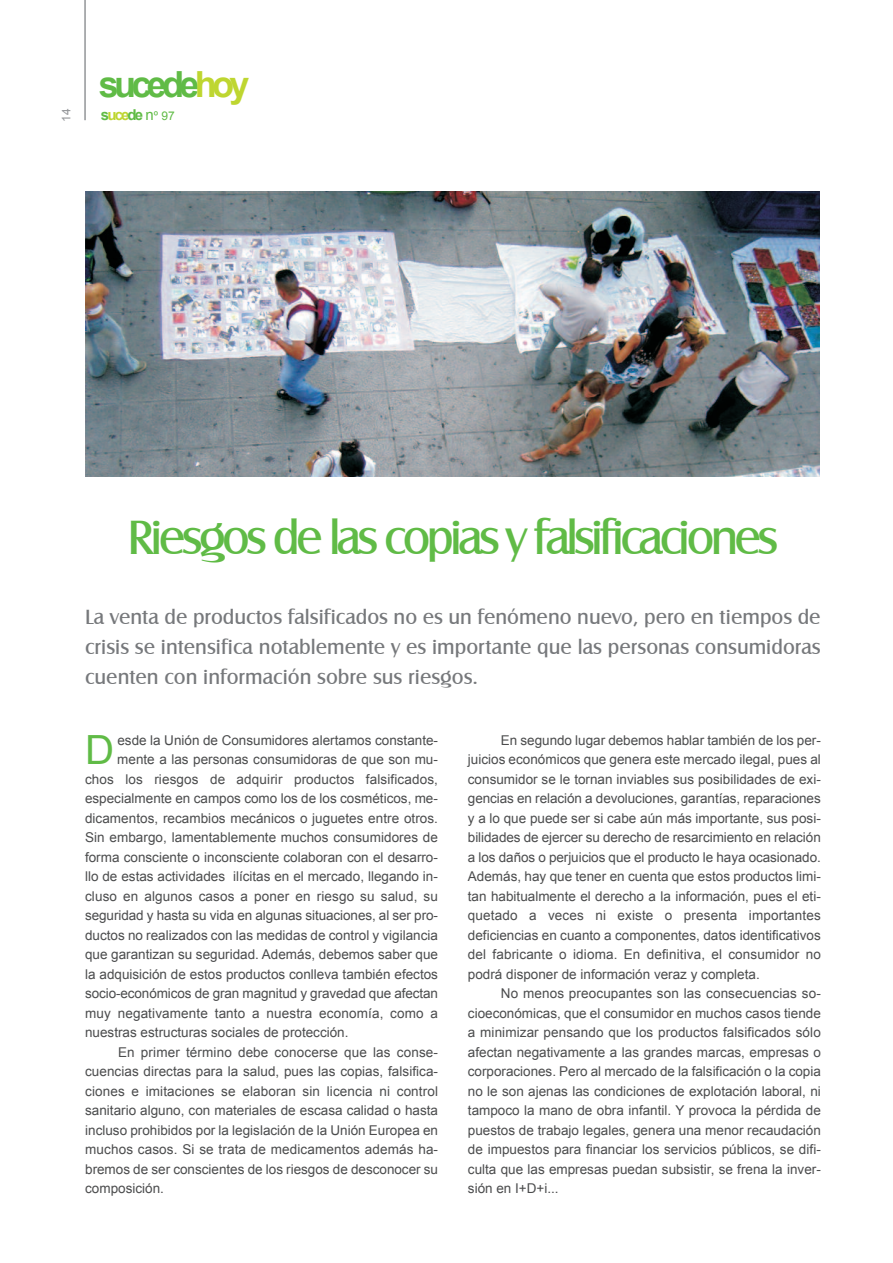
<style>
.page{position:relative;width:893px;height:1263px;background:#fff}
.page>*{position:absolute;margin:0;border:0;box-sizing:border-box;transform-origin:0 0}
.t1{font:49.5px "Castle T";letter-spacing:-.075em;color:#60bb46}
.t2{font:40.2px "Arial";color:#60bb46}
.t3{font:700 36px "Arial";letter-spacing:-.13em;color:#60bb46}
.t4{font:21.15px/30px "Castle T";color:#76787b;text-align:justify}
.t5{font:700 15px "Arial";letter-spacing:-.125em;color:#60bb46}
.t6{font:13.5px/19.5px "Arial";color:#4b4c4d;text-align:justify}
.t7{font:12px "Arial";color:#939598}
.s1{color:#bed630}
.s2{font-weight:400}
.s3{font-weight:400;font-size:12px}
</style>
<div class="page">
<img style="left:85px;top:191px;width:735px;height:285px">
<hr style="left:84px;top:0;width:2px;height:120px;background:#939598">
<p class="t7" style="left:60px;top:122px;width:15px;rotate:-90deg">14</p>
<h3 class="t3" style="left:99px;top:65px;width:152px">sucede<span class="s1">hoy</span></h3>
<p class="t5" style="left:101px;top:106px;width:76px">s<span class="s1">uce</span>de <span class="s2">n</span><span class="s3">º 97</span></p>
<h1 class="t1" style="left:128px;top:505px;width:652px">Riesgos de las copias y falsificaciones</h1>
<h3 class="t4" style="left:85px;top:601px;width:737px">La venta de productos falsificados no es un fenómeno nuevo, pero en tiempos de crisis se intensifica notablemente y es importante que las personas consumidoras cuenten con información sobre sus riesgos.</h3>
<h2 class="t2" style="left:85px;top:728px;width:31px">D</h2>
<p class="t6" style="left:117px;top:730px;width:322px">esde la Unión de Consumidores alertamos constante-</p>
<p class="t6" style="left:117px;top:750px;width:322px">mente a las personas consumidoras de que son mu-</p>
<p class="t6" style="left:85px;top:769px;width:354px">chos los riesgos de adquirir productos falsificados,</p>
<p class="t6" style="left:85px;top:789px;width:354px">especialmente en campos como los de los cosméticos, me-</p>
<p class="t6" style="left:85px;top:808px;width:354px">dicamentos, recambios mecánicos o juguetes entre otros.</p>
<p class="t6" style="left:85px;top:828px;width:354px">Sin embargo, lamentablemente muchos consumidores de</p>
<p class="t6" style="left:85px;top:847px;width:354px">forma consciente o inconsciente colaboran con el desarro-</p>
<p class="t6" style="left:85px;top:867px;width:354px">llo de estas actividades ilícitas en el mercado, llegando in-</p>
<p class="t6" style="left:85px;top:886px;width:354px">cluso en algunos casos a poner en riesgo su salud, su</p>
<p class="t6" style="left:85px;top:906px;width:354px">seguridad y hasta su vida en algunas situaciones, al ser pro-</p>
<p class="t6" style="left:85px;top:925px;width:354px">ductos no realizados con las medidas de control y vigilancia</p>
<p class="t6" style="left:85px;top:945px;width:354px">que garantizan su seguridad. Además, debemos saber que</p>
<p class="t6" style="left:85px;top:964px;width:354px">la adquisición de estos productos conlleva también efectos</p>
<p class="t6" style="left:85px;top:984px;width:354px">socio-económicos de gran magnitud y gravedad que afectan</p>
<p class="t6" style="left:85px;top:1003px;width:354px">muy negativamente tanto a nuestra economía, como a</p>
<p class="t6" style="left:85px;top:1023px;width:265px">nuestras estructuras sociales de protección.</p>
<p class="t6" style="left:118px;top:1042px;width:321px">En primer término debe conocerse que las conse-</p>
<p class="t6" style="left:85px;top:1062px;width:354px">cuencias directas para la salud, pues las copias, falsifica-</p>
<p class="t6" style="left:85px;top:1081px;width:354px">ciones e imitaciones se elaboran sin licencia ni control</p>
<p class="t6" style="left:85px;top:1101px;width:354px">sanitario alguno, con materiales de escasa calidad o hasta</p>
<p class="t6" style="left:85px;top:1120px;width:354px">incluso prohibidos por la legislación de la Unión Europea en</p>
<p class="t6" style="left:85px;top:1140px;width:354px">muchos casos. Si se trata de medicamentos además ha-</p>
<p class="t6" style="left:85px;top:1159px;width:354px">bremos de ser conscientes de los riesgos de desconocer su</p>
<p class="t6" style="left:85px;top:1179px;width:80px">composición.</p>
<p class="t6" style="left:468px;top:730px;width:354px;text-indent:33px">En segundo lugar debemos hablar también de los per&shy;juicios económicos que genera este mercado ilegal, pues al consumidor se le tornan inviables sus posibilidades de exi&shy;gencias en relación a devoluciones, garantías, reparaciones y a lo que puede ser si cabe aún más importante, sus posi&shy;bilidades de ejercer su derecho de resarcimiento en relación a los daños o perjuicios que el producto le haya ocasionado.<br>Además, hay que tener en cuenta que estos productos limi&shy;tan habitualmente el derecho a la información, pues el eti&shy;quetado a veces ni existe o presenta importantes deficiencias en cuanto a componentes, datos identificativos del fabricante o idioma. En definitiva, el consumidor no podrá disponer de información veraz y completa.</p>
<p class="t6" style="left:468px;top:984px;width:354px;text-indent:33px">No menos preocupantes son las consecuencias so&shy;cioeconómicas, que el consumidor en muchos casos tiende a minimizar pensando que los productos falsificados sólo afectan negativamente a las grandes marcas, empresas o corporaciones. Pero al mercado de la falsificación o la copia no le son ajenas las condiciones de explotación laboral, ni tampoco la mano de obra infantil. Y provoca la pérdida de puestos de trabajo legales, genera una menor recaudación de impuestos para financiar los servicios públicos, se difi&shy;culta que las empresas puedan subsistir, se frena la inver&shy;sión en I+D+i...</p>
</div>
